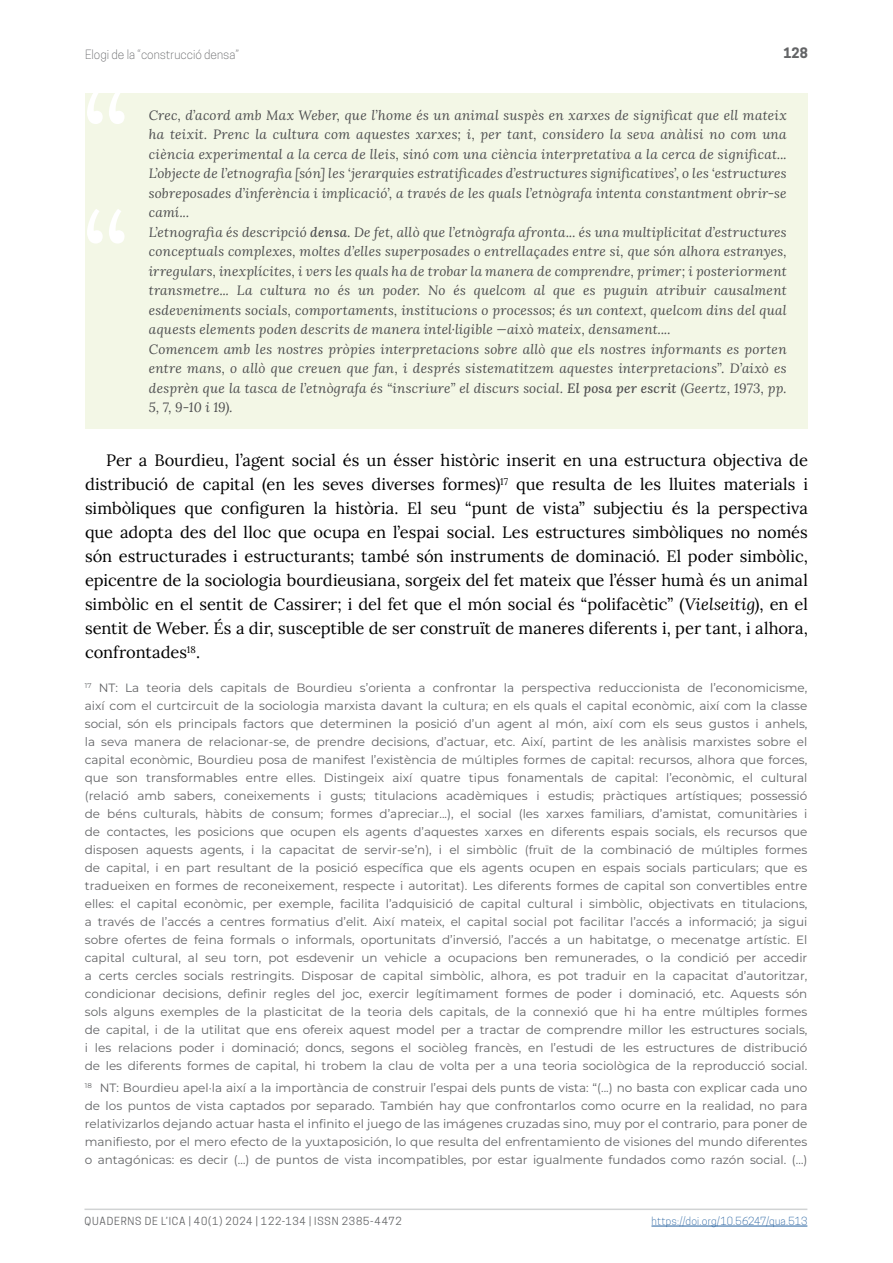
<style>
.page{position:relative;width:893px;height:1263px;background:#fff}
.page>*{position:absolute;margin:0;border:0;box-sizing:border-box;transform-origin:0 0}
.t1{font:124.35px "Lora";color:#fff}
.t2{font:16.5px/24px "Lora";letter-spacing:-.005em;color:#000;text-align:justify}
.t3{font:italic 13.5px/19.5px "Lora";letter-spacing:.02em;color:#4d4d4f}
.t4{font:700 13.5px "Cooper Hewitt";color:#636466}
.t5{font:100 12px/18px "Montserrat";color:#636466;text-align:justify}
.t6{font:300 12px "Cooper Hewitt";color:#636466}
.t7{font:10.5px "Cooper Hewitt";letter-spacing:.075em;color:#636466}
.t8{font:300 10.5px "Cooper Hewitt";letter-spacing:.015em;color:#215e9e}
.s1{font-style:italic}
</style>
<div class="page">
<hr style="left:651px;top:1226px;width:156px;height:1px;background:#215e9e">
<hr style="left:84px;top:1208px;width:723px;height:2px;background:#d1d3d4">
<div style="left:85px;top:94px;width:723px;height:140px;background:#f3f7e6"></div>
<div style="left:85px;top:211px;width:723px;height:140px;background:#f3f7e6"></div>
<div style="left:85px;top:328px;width:723px;height:101px;background:#f3f7e6"></div>
<p class="t6" style="left:85px;top:47px;width:156px">Elogi de la “construcció densa”</p>
<p class="t4" style="left:783px;top:45px;width:26px">128</p>
<h1 class="t1" style="left:81px;top:45px;width:51px">“</h1>
<p class="t3" style="left:149px;top:105px;width:639px">Crec, d’acord amb Max Weber, que l’home és un animal suspès en xarxes de significat que ell mateix ha teixit. Prenc la cultura com aquestes xarxes; i, per tant, considero la seva anàlisi no com una ciència experimental a la cerca de lleis, sinó com una ciència interpretativa a la cerca de significat...<br>L’objecte de l’etnografia [són] les ‘jerarquies estratificades d’estructures significatives’, o les ‘estructures sobreposades d’inferència i implicació’, a través de les quals l’etnògrafa intenta constantment obrir-se camí...<br>L’etnografia és descripció densa. De fet, allò que l’etnògrafa afronta... és una multiplicitat d’estructures conceptuals complexes, moltes d’elles superposades o entrellaçades entre si, que són alhora estranyes, irregulars, inexplícites, i vers les quals ha de trobar la manera de comprendre, primer; i posteriorment transmetre... La cultura no és un poder. No és quelcom al que es puguin atribuir causalment esdeveniments socials, comportaments, institucions o processos; és un context, quelcom dins del qual aquests elements poden descrits de manera intel·ligible —això mateix, densament....<br>Comencem amb les nostres pròpies interpretacions sobre allò que els nostres informants es porten entre mans, o allò que creuen que fan, i després sistematitzem aquestes interpretacions”. D’això es desprèn que la tasca de l’etnògrafa és “inscriure” el discurs social. El posa per escrit (Geertz, 1973, pp.<br>5, 7, 9-10 i 19).</p>
<p class="t2" style="left:85px;top:447px;width:724px;text-indent:21px">Per a Bourdieu, l’agent social és un ésser històric inserit en una estructura objectiva de distribució de capital (en les seves diverses formes)<sup>17</sup> que resulta de les lluites materials i simbòliques que configuren la història. El seu “punt de vista” subjectiu és la perspectiva que adopta des del lloc que ocupa en l’espai social. Les estructures simbòliques no només són estructurades i estructurants; també són instruments de dominació. El poder simbòlic, epicentre de la sociologia bourdieusiana, sorgeix del fet mateix que l’ésser humà és un animal simbòlic en el sentit de Cassirer; i del fet que el món social és “polifacètic” (<span class="s1">Vielseitig</span>), en el sentit de Weber. És a dir, susceptible de ser construït de maneres diferents i, per tant, i alhora, confrontades<sup>18</sup>.</p>
<h1 class="t1" style="left:81px;top:165px;width:51px">“</h1>
<p class="t5" style="left:85px;top:678px;width:724px"><sup>17</sup> NT: La teoria dels capitals de Bourdieu s’orienta a confrontar la perspectiva reduccionista de l’economicisme, així com el curtcircuit de la sociologia marxista davant la cultura; en els quals el capital econòmic, així com la classe social, són els principals factors que determinen la posició d’un agent al món, així com els seus gustos i anhels, la seva manera de relacionar-se, de prendre decisions, d’actuar, etc. Així, partint de les anàlisis marxistes sobre el capital econòmic, Bourdieu posa de manifest l’existència de múltiples formes de capital: recursos, alhora que forces, que son transformables entre elles. Distingeix així quatre tipus fonamentals de capital: l’econòmic, el cultural (relació amb sabers, coneixements i gusts; titulacions acadèmiques i estudis; pràctiques artístiques; possessió de béns culturals, hàbits de consum; formes d’apreciar...), el social (les xarxes familiars, d’amistat, comunitàries i de contactes, les posicions que ocupen els agents d’aquestes xarxes en diferents espais socials, els recursos que disposen aquests agents, i la capacitat de servir-se’n), i el simbòlic (fruït de la combinació de múltiples formes de capital, i en part resultant de la posició específica que els agents ocupen en espais socials particulars; que es tradueixen en formes de reconeixement, respecte i autoritat). Les diferents formes de capital son convertibles entre elles: el capital econòmic, per exemple, facilita l’adquisició de capital cultural i simbòlic, objectivats en titulacions, a través de l’accés a centres formatius d’elit. Així mateix, el capital social pot facilitar l’accés a informació; ja sigui sobre ofertes de feina formals o informals, oportunitats d’inversió, l’accés a un habitatge, o mecenatge artístic. El capital cultural, al seu torn, pot esdevenir un vehicle a ocupacions ben remunerades, o la condició per accedir a certs cercles socials restringits. Disposar de capital simbòlic, alhora, es pot traduir en la capacitat d’autoritzar, condicionar decisions, definir regles del joc, exercir legítimament formes de poder i dominació, etc. Aquests són sols alguns exemples de la plasticitat de la teoria dels capitals, de la connexió que hi ha entre múltiples formes de capital, i de la utilitat que ens ofereix aquest model per a tractar de comprendre millor les estructures socials, i les relacions poder i dominació; doncs, segons el sociòleg francès, en l’estudi de les estructures de distribució de les diferents formes de capital, hi trobem la clau de volta per a una teoria sociològica de la reproducció social.</p>
<p class="t5" style="left:85px;top:1079px;width:724px"><sup>18</sup> NT: Bourdieu apel·la així a la importància de construir l’espai dels punts de vista: “(...) no basta con explicar cada uno de los puntos de vista captados por separado. También hay que confrontarlos como ocurre en la realidad, no para relativizarlos dejando actuar hasta el infinito el juego de las imágenes cruzadas sino, muy por el contrario, para poner de manifiesto, por el mero efecto de la yuxtaposición, lo que resulta del enfrentamiento de visiones del mundo diferentes o antagónicas: es decir (…) de puntos de vista incompatibles, por estar igualmente fundados como razón social. (…)</p>
<p class="t7" style="left:84px;top:1215px;width:319px">QUADERNS DE L’ICA | 40(1) 2024 | 122-134 | ISSN 2385-4472</p>
<p class="t8" style="left:651px;top:1215px;width:157px">https://doi.org/10.56247/qua.513</p>
</div>
